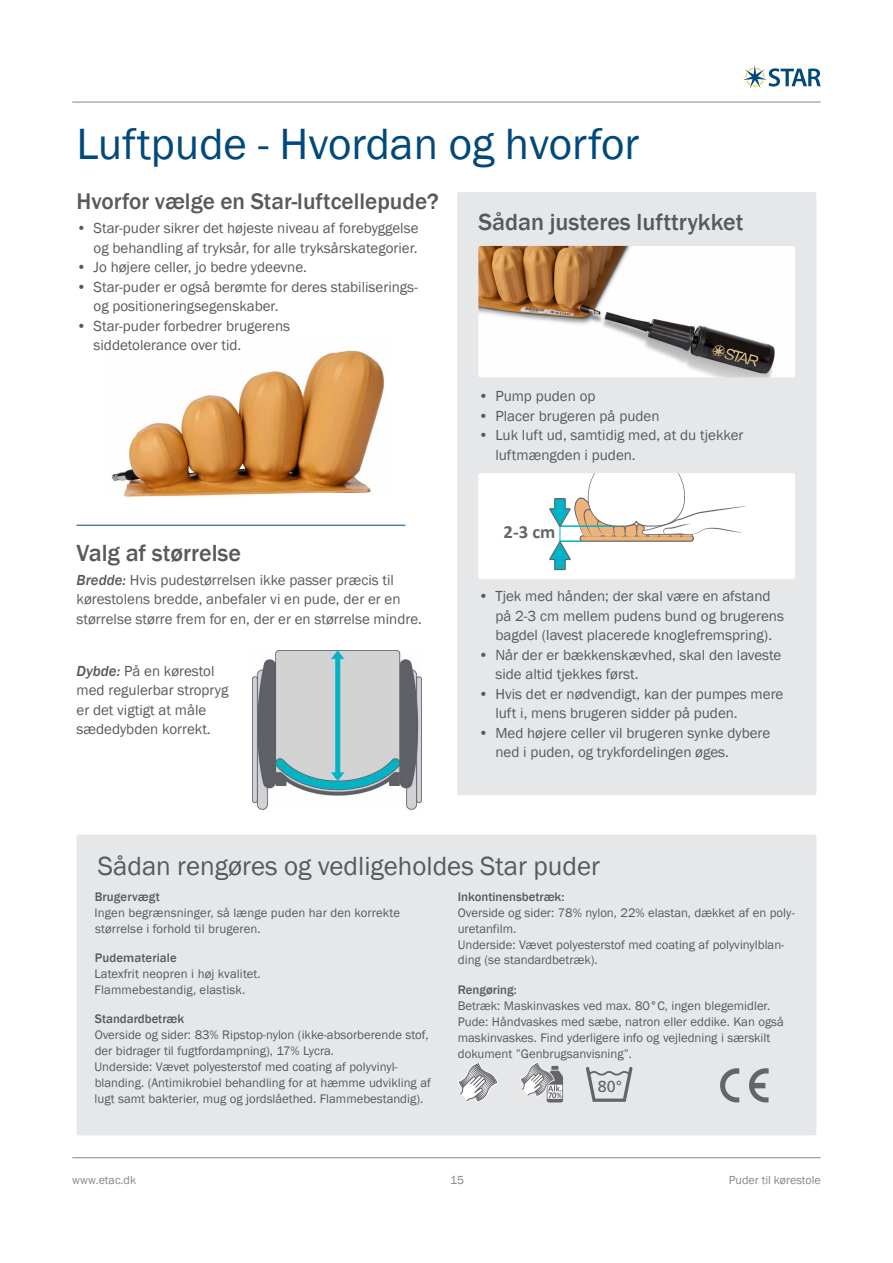
<style>
.page{position:relative;width:893px;height:1263px;background:#fff}
.page>*{position:absolute;margin:0;border:0;box-sizing:border-box;transform-origin:0 0}
.t1{font:45px "Franklin Gothic";color:#00497c}
.t2{font:27px "Franklin Gothic";color:#58595b}
.t3{font:500 24px "Franklin Gothic";color:#58595b}
.t4{font:500 23.25px "Franklin Gothic";color:#58595b}
.t5{font:700 18.6px "Calibri";color:#636569}
.t6{font:15.9px "Frutiger LT Std";color:#636569}
.t7{font:15px/19.5px "Franklin Gothic";color:#58595b}
.t8{font:12.75px/15.9px "Franklin Gothic";color:#58595b}
.t9{font:500 12.75px "Franklin Gothic";color:#58595b}
.t10{font:12px "Franklin Gothic";color:#84888c}
.s1{font-weight:500;font-style:italic}
</style>
<div class="page">
<hr style="left:72px;top:102px;width:749px;height:1px;background:#84888c">
<hr style="left:72px;top:1157px;width:749px;height:1px;background:#84888c">
<svg style="left:743px;top:65px;width:78px;height:23px"></svg>
<img style="left:111px;top:350px;width:274px;height:147px">
<hr style="left:77px;top:525px;width:328px;height:1px;background:#00497c">
<div style="left:457px;top:192px;width:359px;height:603px;background:#e6e7e8;border-radius:2px"></div>
<div style="left:77px;top:834px;width:739px;height:301px;background:#e6e7e8;border-radius:2px"></div>
<div style="left:478px;top:473px;width:317px;height:106px;background:#fff;border-radius:2px"></div>
<svg style="left:549px;top:473px;width:198px;height:98px"></svg>
<img style="left:478px;top:246px;width:317px;height:131px">
<img style="left:252px;top:650px;width:169px;height:159px">
<svg style="left:458px;top:1062px;width:40px;height:40px"></svg>
<svg style="left:520px;top:1062px;width:43px;height:40px"></svg>
<svg style="left:586px;top:1067px;width:47px;height:35px"></svg>
<svg style="left:720px;top:1068px;width:19px;height:34px"></svg>
<svg style="left:749px;top:1068px;width:20px;height:34px"></svg>
<h1 class="t1" style="left:77px;top:116px;width:564px">Luftpude - Hvordan og hvorfor</h1>
<h3 class="t4" style="left:77px;top:187px;width:364px">Hvorfor vælge en Star-luftcellepude?</h3>
<p class="t7" style="left:77px;top:219px;width:343px;text-align:right">• Star-puder sikrer det højeste niveau af forebyggelse og behandling af tryksår, for alle tryksårskategorier.</p>
<p class="t7" style="left:77px;top:258px;width:232px">• Jo højere celler, jo bedre ydeevne.</p>
<p class="t7" style="left:94px;top:277px;width:326px;text-indent:-17px">• Star-puder er også berømte for deres stabiliserings&shy;og positioneringsegenskaber.</p>
<p class="t7" style="left:94px;top:316px;width:198px;text-indent:-17px">• Star-puder forbedrer brugerens siddetolerance over tid.</p>
<h3 class="t3" style="left:478px;top:207px;width:266px">Sådan justeres lufttrykket</h3>
<p class="t7" style="left:478px;top:387px;width:119px">• Pump puden op</p>
<p class="t7" style="left:478px;top:406px;width:183px">• Placer brugeren på puden</p>
<p class="t7" style="left:495px;top:426px;width:250px;text-indent:-17px">• Luk luft ud, samtidig med, at du tjekker luftmængden i puden.</p>
<h3 class="t3" style="left:77px;top:538px;width:166px">Valg af størrelse</h3>
<p class="t7" style="left:77px;top:570px;width:347px"><span class="s1">Bredde:</span> Hvis pudestørrelsen ikke passer præcis til kørestolens bredde, anbefaler vi en pude, der er en størrelse større frem for en, der er en størrelse mindre.</p>
<p class="t7" style="left:77px;top:661px;width:153px"><span class="s1">Dybde:</span> På en kørestol med regulerbar stropryg er det vigtigt at måle sædedybden korrekt.</p>
<p class="t5" style="left:503px;top:520px;width:54px">2-3 cm</p>
<p class="t7" style="left:495px;top:587px;width:290px;text-indent:-17px">• Tjek med hånden; der skal være en afstand på 2-3 cm mellem pudens bund og brugerens bagdel (lavest placerede knoglefremspring).</p>
<p class="t7" style="left:495px;top:645px;width:287px;text-indent:-17px">• Når der er bækkenskævhed, skal den laveste side altid tjekkes først.</p>
<p class="t7" style="left:495px;top:684px;width:290px;text-indent:-17px">• Hvis det er nødvendigt, kan der pumpes mere luft i, mens brugeren sidder på puden.</p>
<p class="t7" style="left:495px;top:723px;width:276px;text-indent:-17px">• Med højere celler vil brugeren synke dybere ned i puden, og trykfordelingen øges.</p>
<h2 class="t2" style="left:98px;top:849px;width:504px">Sådan rengøres og vedligeholdes Star puder</h2>
<p class="t9" style="left:95px;top:889px;width:67px">Brugervægt</p>
<p class="t8" style="left:95px;top:905px;width:307px">Ingen begrænsninger, så længe puden har den korrekte størrelse i forhold til brugeren.</p>
<p class="t9" style="left:95px;top:950px;width:84px">Pudemateriale</p>
<p class="t8" style="left:95px;top:966px;width:168px">Latexfrit neopren i høj kvalitet.<br>Flammebestandig, elastisk.</p>
<p class="t9" style="left:95px;top:1011px;width:91px">Standardbetræk</p>
<p class="t8" style="left:95px;top:1027px;width:338px">Overside og sider: 83% Ripstop-nylon (ikke-absorberende stof, der bidrager til fugtfordampning), 17% Lycra.<br>Underside: Vævet polyesterstof med coating af polyvinyl&shy;blanding. (Antimikrobiel behandling for at hæmme udvikling af lugt samt bakterier, mug og jordslåethed. Flammebestandig).</p>
<p class="t9" style="left:458px;top:889px;width:108px">Inkontinensbetræk:</p>
<p class="t8" style="left:458px;top:905px;width:339px">Overside og sider: 78% nylon, 22% elastan, dækket af en poly&shy;uretanfilm.<br>Underside: Vævet polyesterstof med coating af polyvinylblan&shy;ding (se standardbetræk).</p>
<p class="t9" style="left:458px;top:982px;width:60px">Rengøring:</p>
<p class="t8" style="left:458px;top:998px;width:328px">Betræk: Maskinvaskes ved max. 80°C, ingen blegemidler.<br>Pude: Håndvaskes med sæbe, natron eller eddike. Kan også maskinvaskes. Find yderligere info og vejledning i særskilt dokument ”Genbrugsanvisning”.</p>
<p class="t6" style="left:598px;top:1077px;width:26px">80°</p>
<p class="t10" style="left:72px;top:1173px;width:65px">www.etac.dk</p>
<p class="t10" style="left:450px;top:1173px;width:15px">15</p>
<p class="t10" style="left:729px;top:1173px;width:93px">Puder til kørestole</p>
</div>
